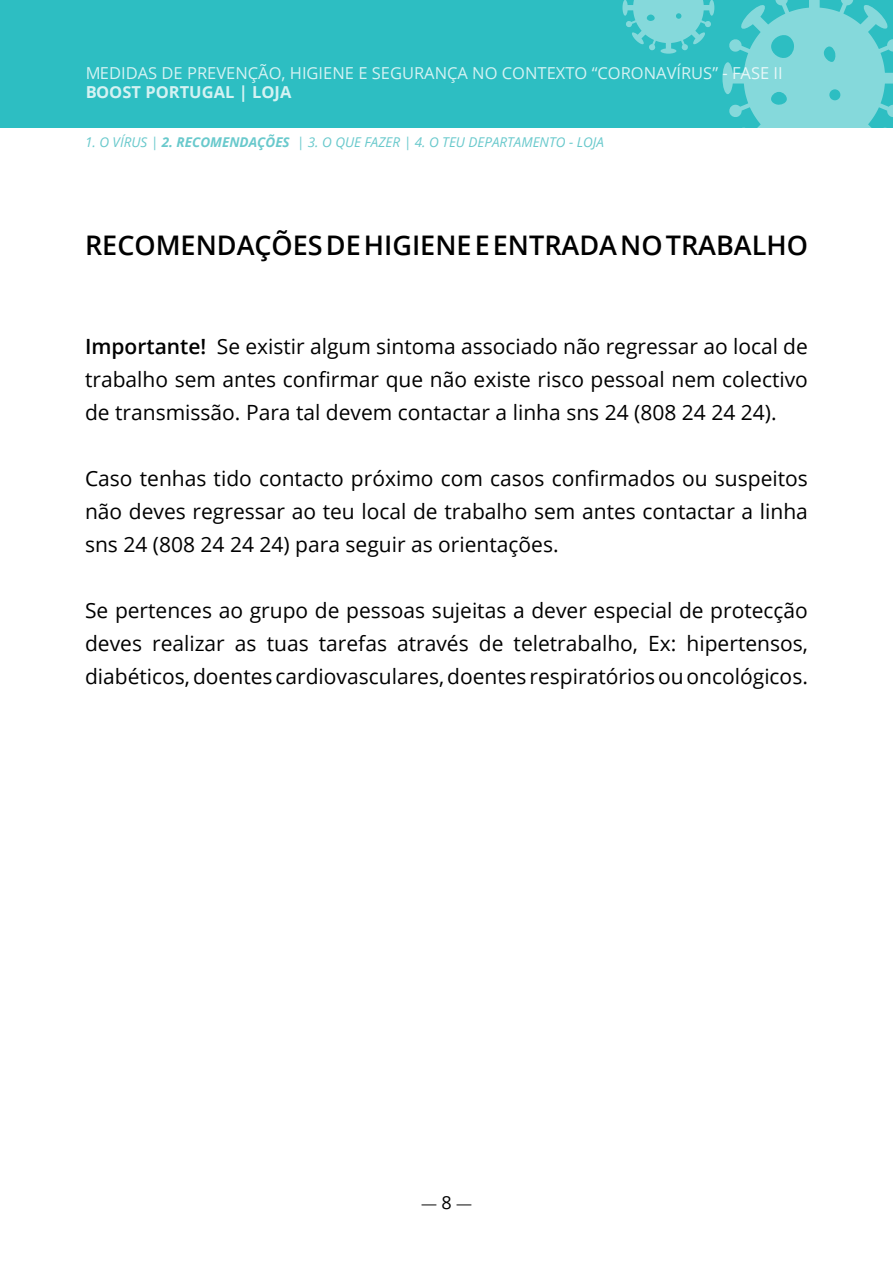
<style>
.page{position:relative;width:893px;height:1263px;background:#fff}
.page>*{position:absolute;margin:0;border:0;box-sizing:border-box;transform-origin:0 0}
.t1{font:600 27px "Open Sans";color:#000}
.t2{font:21px/33px "Open Sans";color:#000;text-align:justify}
.t3{font:18px "Minion Pro";color:#000}
.t4{font:16.5px "Open Sans";color:#fff}
.t5{font:700 16.5px "Open Sans";color:#fff}
.t6{font:italic 13.5px "Open Sans";color:#69c9cc}
.s1{font-weight:700}
.s2{font-weight:600}
.s3{font-family:"Open Sans"}
</style>
<div class="page">
<div style="left:0;top:0;width:893px;height:128px;background:#2dbec2"></div>
<svg style="left:722px;top:0;width:171px;height:128px"></svg>
<svg style="left:622px;top:0;width:92px;height:54px"></svg>
<p class="t4" style="left:85px;top:61px;width:699px">MEDIDAS DE PREVENÇÃO, HIGIENE E SEGURANÇA NO CONTEXTO “CORONAVÍRUS” - FASE II</p>
<p class="t5" style="left:85px;top:81px;width:208px">BOOST PORTUGAL | LOJA</p>
<p class="t6" style="left:85px;top:133px;width:520px">1. O VÍRUS | <span class="s1">2. RECOMENDAÇÕES</span> | 3. O QUE FAZER | 4. O TEU DEPARTAMENTO - LOJA</p>
<p class="t1" style="left:85px;top:226px;width:724px">RECOMENDAÇÕES DE HIGIENE E ENTRADA NO TRABALHO</p>
<p class="t2" style="left:85px;top:329px;width:724px"><span class="s2">Importante!</span> Se existir algum sintoma associado não regressar ao local de trabalho sem antes confirmar que não existe risco pessoal nem colectivo de transmissão. Para tal devem contactar a linha sns 24 (808 24 24 24).</p>
<p class="t2" style="left:85px;top:461px;width:724px">Caso tenhas tido contacto próximo com casos confirmados ou suspeitos não deves regressar ao teu local de trabalho sem antes contactar a linha sns 24 (808 24 24 24) para seguir as orientações.</p>
<p class="t2" style="left:85px;top:593px;width:724px">Se pertences ao grupo de pessoas sujeitas a dever especial de protecção deves realizar as tuas tarefas através de teletrabalho, Ex: hipertensos, diabéticos, doentes cardiovasculares, doentes respiratórios ou oncológicos.</p>
<p class="t3" style="left:421px;top:1191px;width:53px">— <span class="s3">8</span> —</p>
</div>
